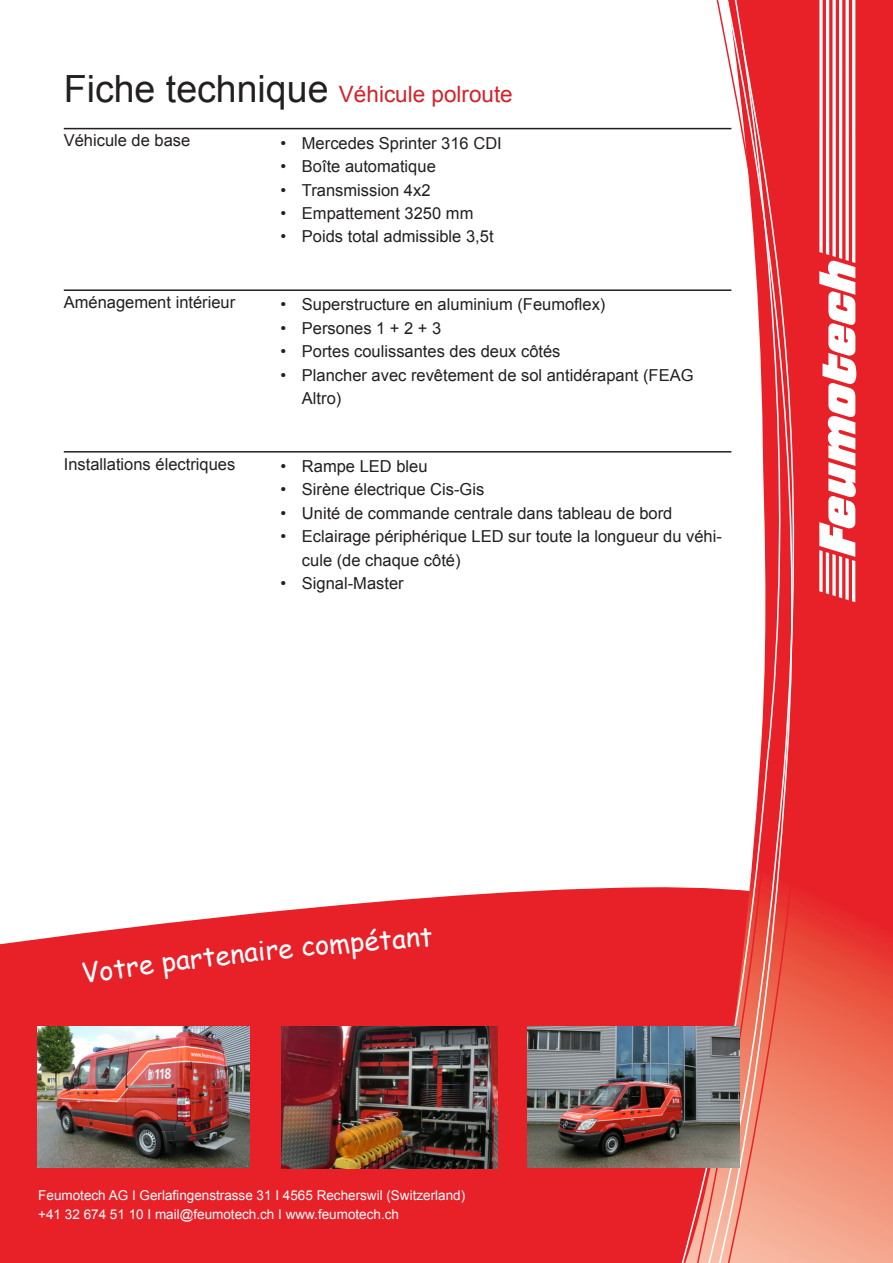
<style>
.page{position:relative;width:893px;height:1263px;background:#fff}
.page>*{position:absolute;margin:0;border:0;box-sizing:border-box;transform-origin:0 0}
.Grundschrift{font:27px "Comic Sans MS";color:#fff}
.Titel_1{font:22.5px "Arial";color:#d1232a}
.Titel_2{font:16.5px/23.4px "Arial";color:#231f20}
.t1{font:13.5px/19.2px "Arial";color:#fff}
.s1{font-size:37.5px;color:#231f20}
</style>
<div class="page">
<svg style="left:0;top:887px;width:677px;height:376px;background:#e8343b"></svg>
<svg style="left:813px;top:0;width:80px;height:1263px;background:#ea3e3c"></svg>
<svg style="left:806px;top:0;width:7px;height:1263px;background:#e93a39"></svg>
<svg style="left:677px;top:127px;width:25px;height:1136px"></svg>
<svg style="left:702px;top:40px;width:106px;height:1223px"></svg>
<svg style="left:714px;top:0;width:92px;height:1263px"></svg>
<svg style="left:819px;top:0;width:37px;height:602px"></svg>
<img style="left:527px;top:1027px;width:213px;height:140px">
<img style="left:282px;top:1027px;width:215px;height:141px">
<img style="left:37px;top:1027px;width:213px;height:140px">
<hr style="left:64px;top:128px;width:667px;height:1px;background:#231f20">
<hr style="left:64px;top:289px;width:667px;height:2px;background:#231f20">
<hr style="left:64px;top:451px;width:667px;height:1px;background:#231f20">
<p class="Titel_1" style="left:64px;top:79px;width:451px"><span class="s1">Fiche technique</span> Véhicule polroute</p>
<p class="Titel_2" style="left:64px;top:129px;width:128px">Véhicule de base</p>
<p class="Titel_2" style="left:281px;top:131px;width:223px">• Mercedes Sprinter 316 CDI</p>
<p class="Titel_2" style="left:281px;top:155px;width:157px">• Boîte automatique</p>
<p class="Titel_2" style="left:281px;top:178px;width:151px">• Transmission 4x2</p>
<p class="Titel_2" style="left:281px;top:202px;width:194px">• Empattement 3250 mm</p>
<p class="Titel_2" style="left:281px;top:225px;width:214px">• Poids total admissible 3,5t</p>
<p class="Titel_2" style="left:64px;top:291px;width:173px">Aménagement intérieur</p>
<p class="Titel_2" style="left:281px;top:293px;width:326px">• Superstructure en aluminium (Feumoflex)</p>
<p class="Titel_2" style="left:281px;top:316px;width:162px">• Persones 1 + 2 + 3</p>
<p class="Titel_2" style="left:281px;top:340px;width:281px">• Portes coulissantes des deux côtés</p>
<p class="Titel_2" style="left:302px;top:363px;width:393px;text-indent:-21px">• Plancher avec revêtement de sol antidérapant (FEAG<br>Altro)</p>
<p class="Titel_2" style="left:64px;top:452px;width:173px">Installations électriques</p>
<p class="Titel_2" style="left:281px;top:455px;width:148px">• Rampe LED bleu</p>
<p class="Titel_2" style="left:281px;top:478px;width:205px">• Sirène électrique Cis-Gis</p>
<p class="Titel_2" style="left:281px;top:501px;width:393px">• Unité de commande centrale dans tableau de bord</p>
<p class="Titel_2" style="left:302px;top:525px;width:422px;text-indent:-21px">• Eclairage périphérique LED sur toute la longueur du véhi&shy;cule (de chaque côté)</p>
<p class="Titel_2" style="left:281px;top:572px;width:125px">• Signal-Master</p>
<p class="Grundschrift" style="left:313px;top:925px;width:66px;rotate:-5deg">ompé</p>
<p class="Grundschrift" style="left:378px;top:920px;width:55px;rotate:-4deg">tant</p>
<p class="Grundschrift" style="left:79px;top:954px;width:74px;rotate:-8deg">Votre</p>
<p class="Grundschrift" style="left:159px;top:943px;width:70px;rotate:-7deg">parte</p>
<p class="Grundschrift" style="left:228px;top:934px;width:87px;rotate:-6deg">naire c</p>
<p class="t1" style="left:38px;top:1185px;width:428px">Feumotech AG I Gerlafingenstrasse 31 I 4565 Recherswil (Switzerland) +41 32 674 51 10 I mail@feumotech.ch I www.feumotech.ch</p>
</div>
